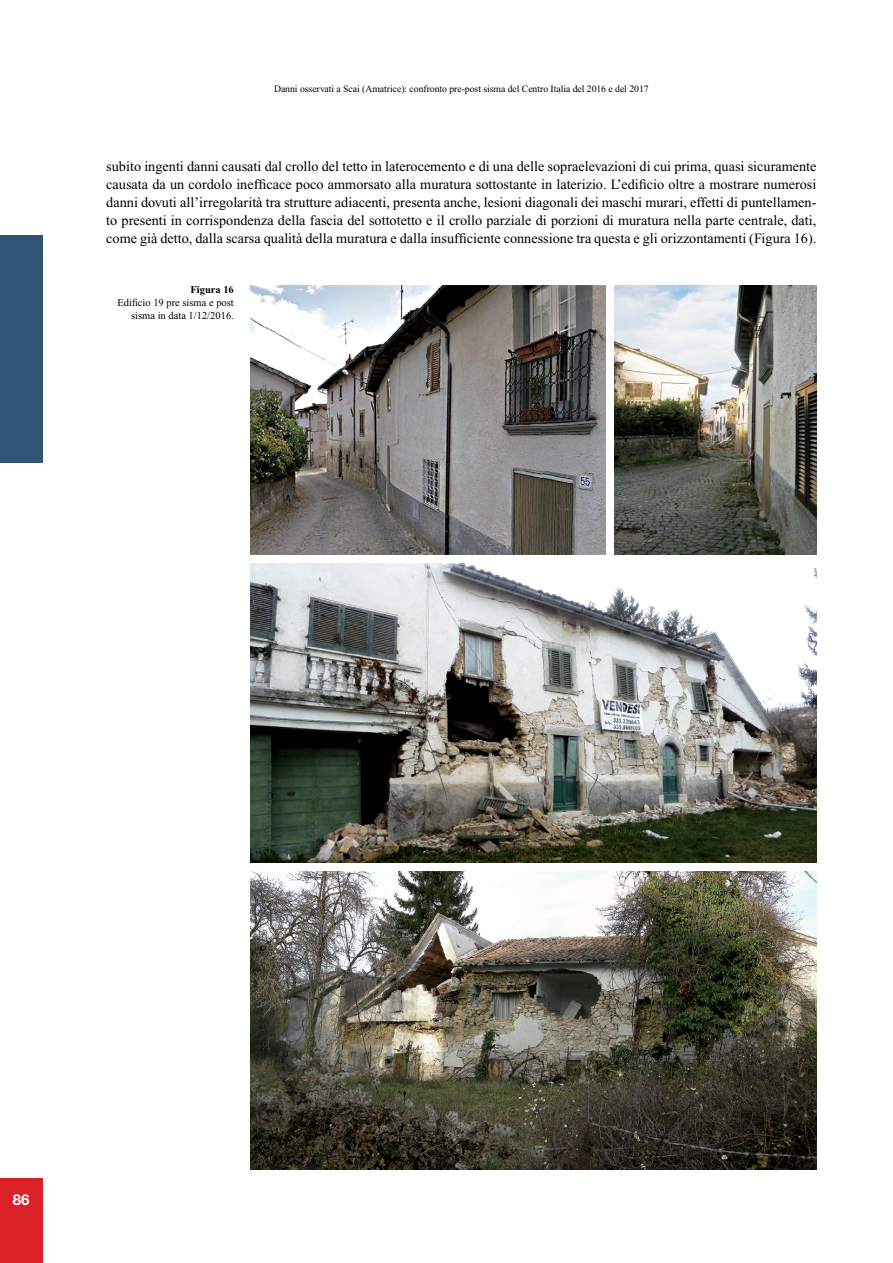
<style>
.page{position:relative;width:893px;height:1263px;background:#fff}
.page>*{position:absolute;margin:0;border:0;box-sizing:border-box;transform-origin:0 0}
.t1{font:700 15px "Helvetica Neue";color:#fff}
.t2{font:14.25px/18px "Times New Roman";color:#000;text-align:justify}
.t3{font:10.5px/12.6px "Times New Roman";color:#000;text-align:right}
.t4{font:700 10.5px "Times New Roman";color:#000}
.t5{font:9.75px "Times New Roman";letter-spacing:-.005em;color:#000}
</style>
<div class="page">
<div style="left:0;top:1178px;width:43px;height:85px;background:#da2128"></div>
<div style="left:0;top:236px;width:43px;height:227px;background:#2f5476"></div>
<img style="left:251px;top:285px;width:355px;height:270px">
<img style="left:614px;top:285px;width:202px;height:270px">
<img style="left:251px;top:871px;width:565px;height:298px">
<img style="left:251px;top:563px;width:565px;height:300px">
<p class="t5" style="left:274px;top:84px;width:376px">Danni osservati a Scai (Amatrice): confronto pre-post sisma del Centro Italia del 2016 e del 2017</p>
<p class="t2" style="left:106px;top:157px;width:712px">subito ingenti danni causati dal crollo del tetto in laterocemento e di una delle sopraelevazioni di cui prima, quasi sicuramente causata da un cordolo inefficace poco ammorsato alla muratura sottostante in laterizio. L’edificio oltre a mostrare numerosi danni dovuti all’irregolarità tra strutture adiacenti, presenta anche, lesioni diagonali dei maschi murari, effetti di puntellamen&shy;to presenti in corrispondenza della fascia del sottotetto e il crollo parziale di porzioni di muratura nella parte centrale, dati, come già detto, dalla scarsa qualità della muratura e dalla insufficiente connessione tra questa e gli orizzontamenti (Figura 16).</p>
<p class="t4" style="left:191px;top:284px;width:45px">Figura 16</p>
<p class="t3" style="left:117px;top:296px;width:118px">Edificio 19 pre sisma e post sisma in data 1/12/2016.</p>
<p class="t1" style="left:13px;top:1190px;width:18px">86</p>
</div>
